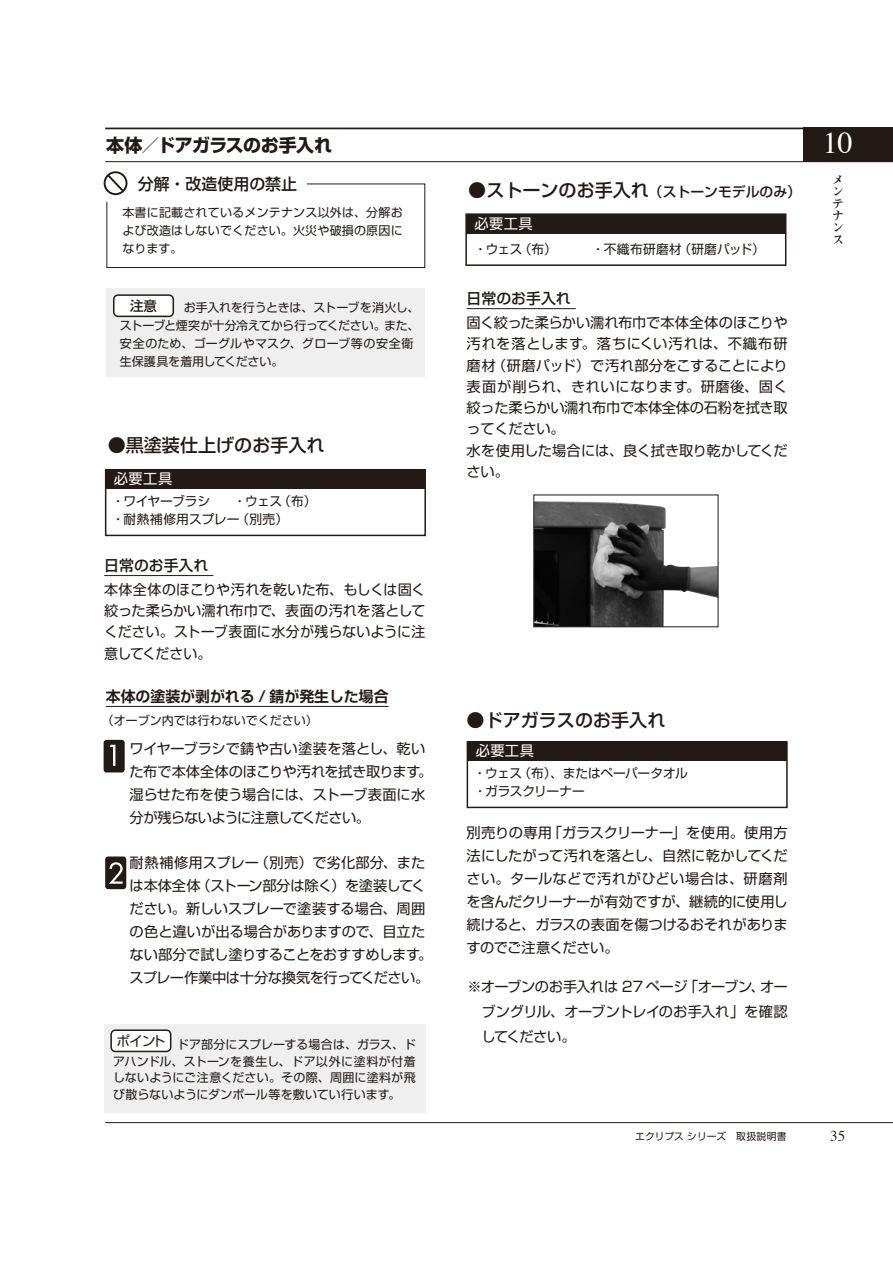
<style>
.page{position:relative;width:893px;height:1263px;background:#fff}
.page>*{position:absolute;margin:0;border:0;box-sizing:border-box;transform-origin:0 0}
.t1{font:30px "Times";color:#fff}
.t2{font:500 18px "Shin Go Pro";color:#231916}
.t3{font:700 18px "Shin Go Pro";letter-spacing:-.03em;color:#231916}
.t4{font:500 15.9px "Shin Go Pro";color:#231916}
.t5{font:15px "Times";color:#231916}
.t6{font:700 14.85px "Shin Go Pro De";color:#231916}
.t7{font:500 14.85px "Shin Go Pro";color:#231916}
.t8{font:500 14.85px "Shin Go Pr 5";color:#231916}
.t9{font:14.25px/23px "Shin Go Pro";letter-spacing:-.015em;color:#231916;text-align:justify}
.t10{font:14.25px "Shin Go Pro";letter-spacing:.03em;color:#fff}
.t11{font:500 13.8px "Shin Go Pro";color:#231916}
.t12{font:13.5px "Shin Go Pro";color:#231916}
.t13{font:500 13.5px "Shin Go Pro";color:#231916}
.t14{font:12.75px/18px "Shin Go Pro";letter-spacing:-.015em;color:#231916}
.t15{font:12.75px "Shin Go Pro";letter-spacing:.005em;color:#231916}
.t16{font:12px/18px "Shin Go Pro";letter-spacing:.01em;color:#231916;text-align:justify}
.t17{font:12px/12px "Midashi Min Pro MA31";color:#231916}
.t18{font:9.75px "Shin Go Pro";color:#231916}
.s1{font-size:18px}
</style>
<div class="page">
<div style="left:105px;top:1024px;width:321px;height:88px;background:#efeff0"></div>
<svg style="left:110px;top:1029px;width:61px;height:23px"></svg>
<hr style="left:105px;top:161px;width:788px;height:1px;background:#231916">
<hr style="left:105px;top:128px;width:788px;height:1px;background:#231916">
<div style="left:804px;top:128px;width:89px;height:34px;background:#231916"></div>
<hr style="left:105px;top:1122px;width:788px;height:1px;background:#231916">
<hr style="left:104px;top:575px;width:109px;height:1px;background:#231916">
<hr style="left:467px;top:308px;width:109px;height:1px;background:#231916">
<svg style="left:104px;top:171px;width:322px;height:97px"></svg>
<div style="left:106px;top:288px;width:319px;height:89px;background:#efeff0"></div>
<svg style="left:113px;top:294px;width:61px;height:23px"></svg>
<div style="left:105px;top:469px;width:321px;height:67px;border:2px solid #231916"></div>
<div style="left:106px;top:470px;width:319px;height:19px;background:#231916"></div>
<div style="left:465px;top:213px;width:321px;height:53px;border:2px solid #231916"></div>
<div style="left:466px;top:214px;width:320px;height:19px;background:#231916"></div>
<div style="left:467px;top:741px;width:321px;height:67px;border:2px solid #231916"></div>
<div style="left:467px;top:742px;width:320px;height:19px;background:#231916"></div>
<hr style="left:106px;top:706px;width:283px;height:1px;background:#231916">
<img style="left:536px;top:501px;width:180px;height:124px">
<div style="left:534px;top:495px;width:184px;height:132px;border:1px solid #231916"></div>
<div style="left:105px;top:856px;width:21px;height:33px;background:#231916;border-radius:3px"></div>
<svg style="left:109px;top:862px;width:14px;height:22px"></svg>
<div style="left:104px;top:740px;width:21px;height:32px;background:#231916;border-radius:3px"></div>
<svg style="left:110px;top:745px;width:5px;height:21px"></svg>
<p class="t3" style="left:106px;top:131px;width:227px">本体／ドアガラスのお手入れ</p>
<h1 class="t1" style="left:823px;top:115px;width:31px">10</h1>
<p class="t4" style="left:138px;top:171px;width:161px">分解・改造使用の禁止</p>
<p class="t16" style="left:122px;top:202px;width:282px">本書に記載されているメンテナンス以外は、分解および改造はしないでください。火災や破損の原因になります。</p>
<p class="t13" style="left:130px;top:295px;width:28px">注意</p>
<p class="t16" style="left:120px;top:297px;width:301px;text-align:left;text-indent:64px">お手入れを行うときは、ストーブを消火し、ストーブと煙突が十分冷えてから行ってください。また、安全のため、ゴーグルやマスク、グローブ等の安全衛生保護具を着用してください。</p>
<p class="t2" style="left:108px;top:431px;width:218px">●黒塗装仕上げのお手入れ</p>
<p class="t10" style="left:114px;top:467px;width:60px">必要工具</p>
<p class="t14" style="left:112px;top:490px;width:206px">・ワイヤーブラシ　 ・ウェス（布）・耐熱補修用スプレー（別売）</p>
<p class="t7" style="left:104px;top:553px;width:106px">日常のお手入れ</p>
<p class="t9" style="left:104px;top:577px;width:323px;line-height:21.3px">本体全体のほこりや汚れを乾いた布、もしくは固く絞った柔らかい濡れ布巾で、表面の汚れを落としてください。ストーブ表面に水分が残らないように注意してください。</p>
<p class="t6" style="left:106px;top:684px;width:284px">本体の塗装が剥がれる / 錆が発生した場合</p>
<p class="t9" style="left:130px;top:735px;width:304px;text-align:left">ワイヤーブラシで錆や古い塗装を落とし、乾いた布で本体全体のほこりや汚れを拭き取ります。湿らせた布を使う場合には、ストーブ表面に水分が残らないように注意してください。</p>
<p class="t9" style="left:130px;top:850px;width:304px;text-align:left">耐熱補修用スプレー（別売）で劣化部分、または本体全体（ストーン部分は除く）を塗装してください。新しいスプレーで塗装する場合、周囲の色と違いが出る場合がありますので、目立たない部分で試し塗りすることをおすすめします。スプレー作業中は十分な換気を行ってください。</p>
<p class="t16" style="left:102px;top:710px;width:218px">（オーブン内では行わないでください）</p>
<p class="t12" style="left:117px;top:1030px;width:51px">ポイント</p>
<p class="t16" style="left:113px;top:1035px;width:304px;line-height:16.5px;text-indent:64px">ドア部分にスプレーする場合は、ガラス、ドアハンドル、ストーンを養生し、ドア以外に塗料が付着しないようにご注意ください。その際、周囲に塗料が飛び散らないようにダンボール等を敷いてい行います。</p>
<p class="t11" style="left:468px;top:181px;width:334px"><span class="s1">●ストーンのお手入れ</span>（ストーンモデルのみ）</p>
<p class="t10" style="left:474px;top:212px;width:60px">必要工具</p>
<p class="t14" style="left:474px;top:238px;width:91px">・ウェス（布）　</p>
<p class="t15" style="left:592px;top:239px;width:174px">・不織布研磨材（研磨パッド）</p>
<p class="t8" style="left:467px;top:287px;width:106px">日常のお手入れ</p>
<p class="t9" style="left:467px;top:310px;width:323px;line-height:21.3px;text-align:left">固く絞った柔らかい濡れ布巾で本体全体のほこりや汚れを落とします。落ちにくい汚れは、不織布研磨材（研磨パッド）で汚れ部分をこすることにより表面が削られ、きれいになります。研磨後、固く絞った柔らかい濡れ布巾で本体全体の石粉を拭き取ってください。<br>水を使用した場合には、良く拭き取り乾かしてください。</p>
<p class="t17" style="left:832px;top:173px;width:12px">メンテナンス</p>
<p class="t2" style="left:467px;top:705px;width:200px">●ドアガラスのお手入れ</p>
<p class="t10" style="left:476px;top:739px;width:60px">必要工具</p>
<p class="t14" style="left:474px;top:762px;width:216px">・ウェス（布）、またはペーパータオル・ガラスクリーナー</p>
<p class="t9" style="left:467px;top:819px;width:323px">別売りの専用「ガラスクリーナー」を使用。使用方法にしたがって汚れを落とし、自然に乾かしてください。タールなどで汚れがひどい場合は、研磨剤を含んだクリーナーが有効ですが、継続的に使用し続けると、ガラスの表面を傷つけるおそれがありますのでご注意ください。</p>
<p class="t9" style="left:481px;top:972px;width:308px;line-height:24.9px;text-indent:-14px">※オーブンのお手入れは 27 ページ「オーブン、オーブングリル、オーブントレイのお手入れ」を確認してください。</p>
<p class="t18" style="left:635px;top:1129px;width:153px">エクリプス シリーズ 取扱説明書</p>
<p class="t5" style="left:830px;top:1122px;width:16px">35</p>
</div>
